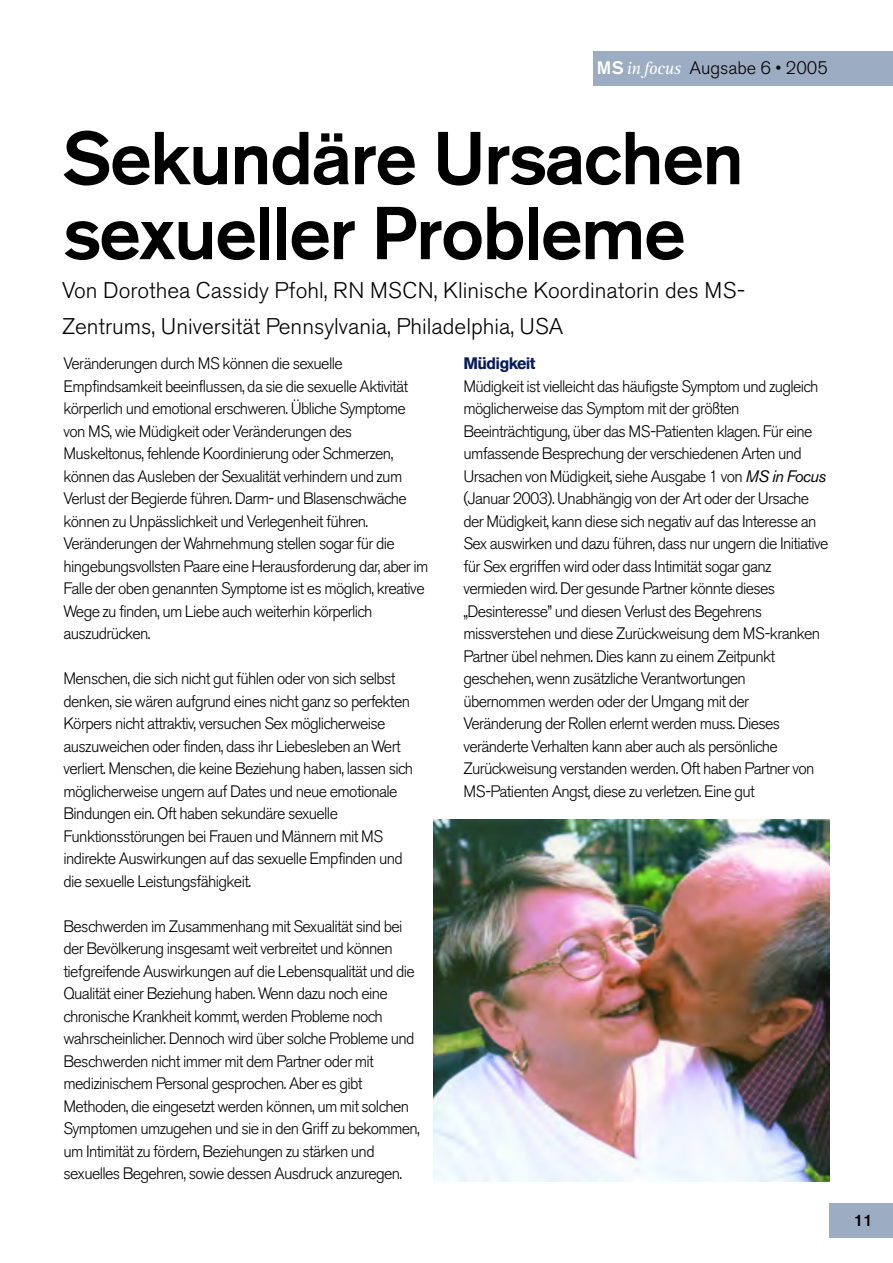
<style>
.page{position:relative;width:893px;height:1263px;background:#fff}
.page>*{position:absolute;margin:0;border:0;box-sizing:border-box;transform-origin:0 0}
.t1{font:700 73.5px/75px "Akzidenz Grotesk";letter-spacing:-.01em;color:#000}
.t2{font:300 22.5px/36px "Akzidenz Grotesk BE";color:#000}
.t3{font:300 18px "Akzidenz Grotesk BE";color:#000}
.t4{font:300 16.5px/22.5px "Akzidenz Grotesk BE";letter-spacing:-.04em;color:#000}
.t5{font:700 16.5px "Akzidenz Grotesk BE";letter-spacing:-.04em;color:#091c5a}
.t6{font:500 16.5px "Akzidenz Grotesk BE";color:#000}
.s1{font-weight:500;color:#fff}
.s2{font-family:"Rotis Serif";font-weight:400;font-style:italic;color:#fff}
.s3{font-weight:400;font-style:italic}
</style>
<div class="page">
<div style="left:829px;top:1204px;width:63px;height:34px;background:#9cacc2"></div>
<div style="left:594px;top:51px;width:298px;height:34px;background:#9cacc2"></div>
<img style="left:433px;top:820px;width:396px;height:362px">
<p class="t3" style="left:597px;top:61px;width:232px"><span class="s1">MS</span><span class="s2">in focus</span> Augsabe 6 • 2005</p>
<h1 class="t1" style="left:64px;top:127px;width:681px">Sekundäre Ursachen sexueller Probleme</h1>
<h2 class="t2" style="left:62px;top:275px;width:684px">Von Dorothea Cassidy Pfohl, RN MSCN, Klinische Koordinatorin des MS-<br>Zentrums, Universität Pennsylvania, Philadelphia, USA</h2>
<p class="t4" style="left:64px;top:354px;width:366px">Veränderungen durch MS können die sexuelle Empfindsamkeit beeinflussen, da sie die sexuelle Aktivität körperlich und emotional erschweren. Übliche Symptome von MS, wie Müdigkeit oder Veränderungen des Muskeltonus, fehlende Koordinierung oder Schmerzen, können das Ausleben der Sexualität verhindern und zum Verlust der Begierde führen. Darm- und Blasenschwäche können zu Unpässlichkeit und Verlegenheit führen.<br>Veränderungen der Wahrnehmung stellen sogar für die hingebungsvollsten Paare eine Herausforderung dar, aber im Falle der oben genannten Symptome ist es möglich, kreative Wege zu finden, um Liebe auch weiterhin körperlich auszudrücken.</p>
<p class="t4" style="left:64px;top:669px;width:351px">Menschen, die sich nicht gut fühlen oder von sich selbst denken, sie wären aufgrund eines nicht ganz so perfekten Körpers nicht attraktiv, versuchen Sex möglicherweise auszuweichen oder finden, dass ihr Liebesleben an Wert verliert. Menschen, die keine Beziehung haben, lassen sich möglicherweise ungern auf Dates und neue emotionale Bindungen ein. Oft haben sekundäre sexuelle Funktionsstörungen bei Frauen und Männern mit MS indirekte Auswirkungen auf das sexuelle Empfinden und die sexuelle Leistungsfähigkeit.</p>
<p class="t4" style="left:64px;top:917px;width:358px">Beschwerden im Zusammenhang mit Sexualität sind bei der Bevölkerung insgesamt weit verbreitet und können tiefgreifende Auswirkungen auf die Lebensqualität und die Qualität einer Beziehung haben. Wenn dazu noch eine chronische Krankheit kommt, werden Probleme noch wahrscheinlicher. Dennoch wird über solche Probleme und Beschwerden nicht immer mit dem Partner oder mit medizinischem Personal gesprochen. Aber es gibt Methoden, die eingesetzt werden können, um mit solchen Symptomen umzugehen und sie in den Griff zu bekommen, um Intimität zu fördern, Beziehungen zu stärken und sexuelles Begehren, sowie dessen Ausdruck anzuregen.</p>
<p class="t5" style="left:463px;top:358px;width:73px">Müdigkeit</p>
<p class="t4" style="left:463px;top:377px;width:366px">Müdigkeit ist vielleicht das häufigste Symptom und zugleich möglicherweise das Symptom mit der größten Beeinträchtigung, über das MS-Patienten klagen. Für eine umfassende Besprechung der verschiedenen Arten und Ursachen von Müdigkeit, siehe Ausgabe 1 von <span class="s3">MS in Focus </span>(Januar 2003). Unabhängig von der Art oder der Ursache der Müdigkeit, kann diese sich negativ auf das Interesse an Sex auswirken und dazu führen, dass nur ungern die Initiative für Sex ergriffen wird oder dass Intimität sogar ganz vermieden wird. Der gesunde Partner könnte dieses „Desinteresse” und diesen Verlust des Begehrens missverstehen und diese Zurückweisung dem MS-kranken Partner übel nehmen. Dies kann zu einem Zeitpunkt geschehen, wenn zusätzliche Verantwortungen übernommen werden oder der Umgang mit der Veränderung der Rollen erlernt werden muss. Dieses veränderte Verhalten kann aber auch als persönliche Zurückweisung verstanden werden. Oft haben Partner von MS-Patienten Angst, diese zu verletzen. Eine gut</p>
<p class="t6" style="left:854px;top:1215px;width:20px">11</p>
</div>
